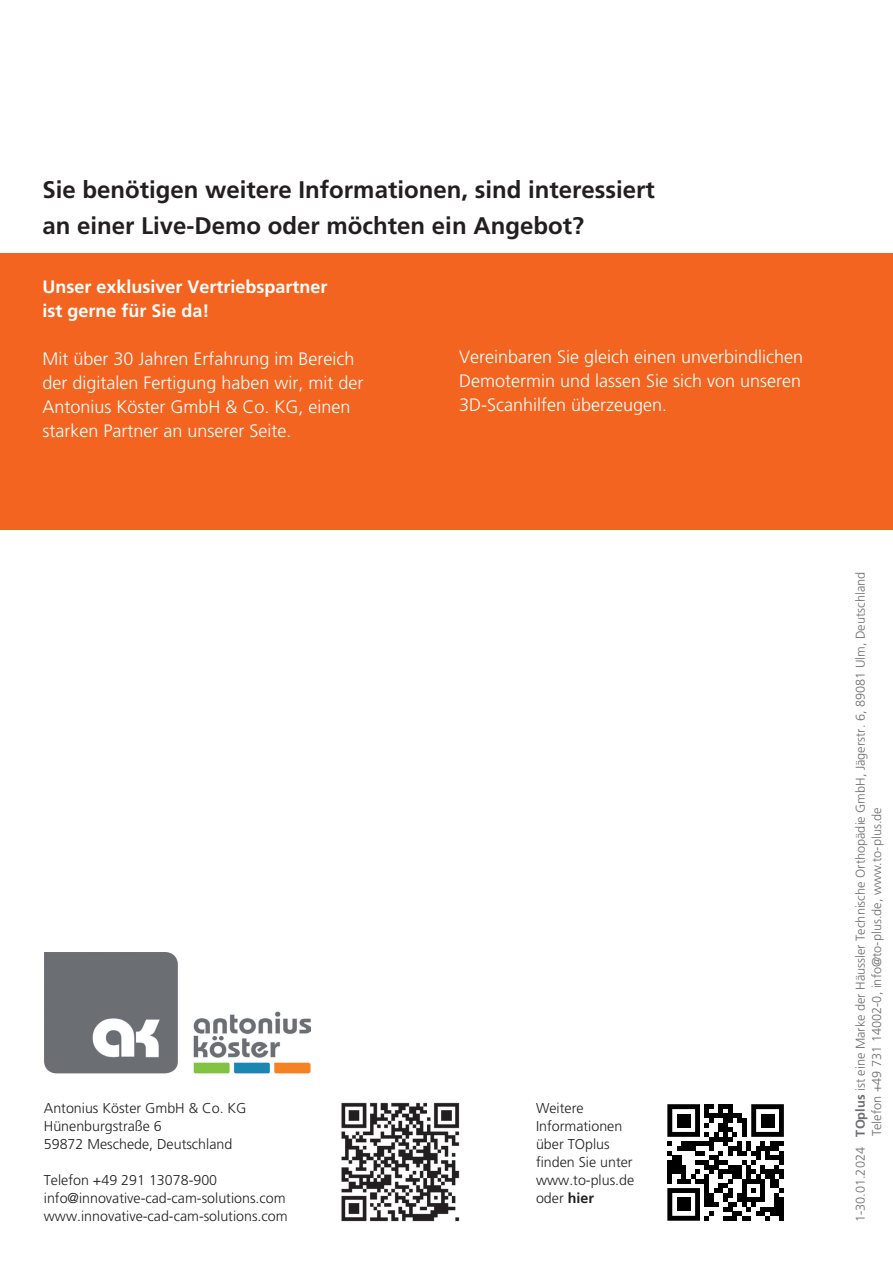
<style>
.page{position:relative;width:893px;height:1263px;background:#fff}
.page>*{position:absolute;margin:0;border:0;box-sizing:border-box;transform-origin:0 0}
.t1{font:700 24px/36px "Frutiger";color:#231f20}
.t2{font:300 18px/24px "Frutiger";color:#fff}
.t3{font:700 18px/24px "Frutiger";color:#fff}
.t4{font:300 14.25px/18px "Frutiger";color:#231f20}
.t5{font:300 12.75px/16.5px "Frutiger";color:#6c6d70}
.s1{font-weight:700}
</style>
<div class="page">
<div style="left:0;top:253px;width:893px;height:276px;background:#f36421"></div>
<img style="left:341px;top:1102px;width:119px;height:120px">
<img style="left:45px;top:952px;width:265px;height:122px">
<svg style="left:667px;top:1104px;width:117px;height:117px"></svg>
<div style="left:677px;top:1113px;width:14px;height:14px;background:#000"></div>
<div style="left:761px;top:1113px;width:13px;height:14px;background:#000"></div>
<div style="left:677px;top:1197px;width:14px;height:14px;background:#000"></div>
<h1 class="t1" style="left:43px;top:171px;width:614px">Sie benötigen weitere Informationen, sind interessiert an einer Live-Demo oder möchten ein Angebot?</h1>
<p class="t3" style="left:43px;top:274px;width:287px">Unser exklusiver Vertriebspartner ist gerne für Sie da!</p>
<p class="t2" style="left:43px;top:346px;width:323px">Mit über 30 Jahren Erfahrung im Bereich der digitalen Fertigung haben wir, mit der Antonius Köster GmbH &amp; Co. KG, einen starken Partner an unserer Seite.</p>
<p class="t2" style="left:459px;top:344px;width:346px;text-align:justify">Vereinbaren Sie gleich einen unverbindlichen Demotermin und lassen Sie sich von unseren 3D-Scanhilfen überzeugen.</p>
<p class="t4" style="left:44px;top:1099px;width:204px">Antonius Köster GmbH &amp; Co. KG<br>Hünenburgstraße 6<br>59872 Meschede, Deutschland</p>
<p class="t4" style="left:44px;top:1171px;width:245px">Telefon +49 291 13078-900 info@innovative-cad-cam-solutions.com www.innovative-cad-cam-solutions.com</p>
<p class="t4" style="left:536px;top:1099px;width:100px">Weitere<br>Informationen über TOplus finden Sie unter www.to-plus.de oder <span class="s1">hier</span></p>
<p class="t5" style="left:852px;top:1136px;width:566px;text-indent:-86px;rotate:-90deg">1-30.01.2024 <span class="s1">TOplus</span> ist eine Marke der Häussler Technische Orthopädie GmbH, Jägerstr. 6, 89081 Ulm, Deutschland<br>Telefon +49 731 14002-0, info@to-plus.de, www.to-plus.de</p>
</div>
